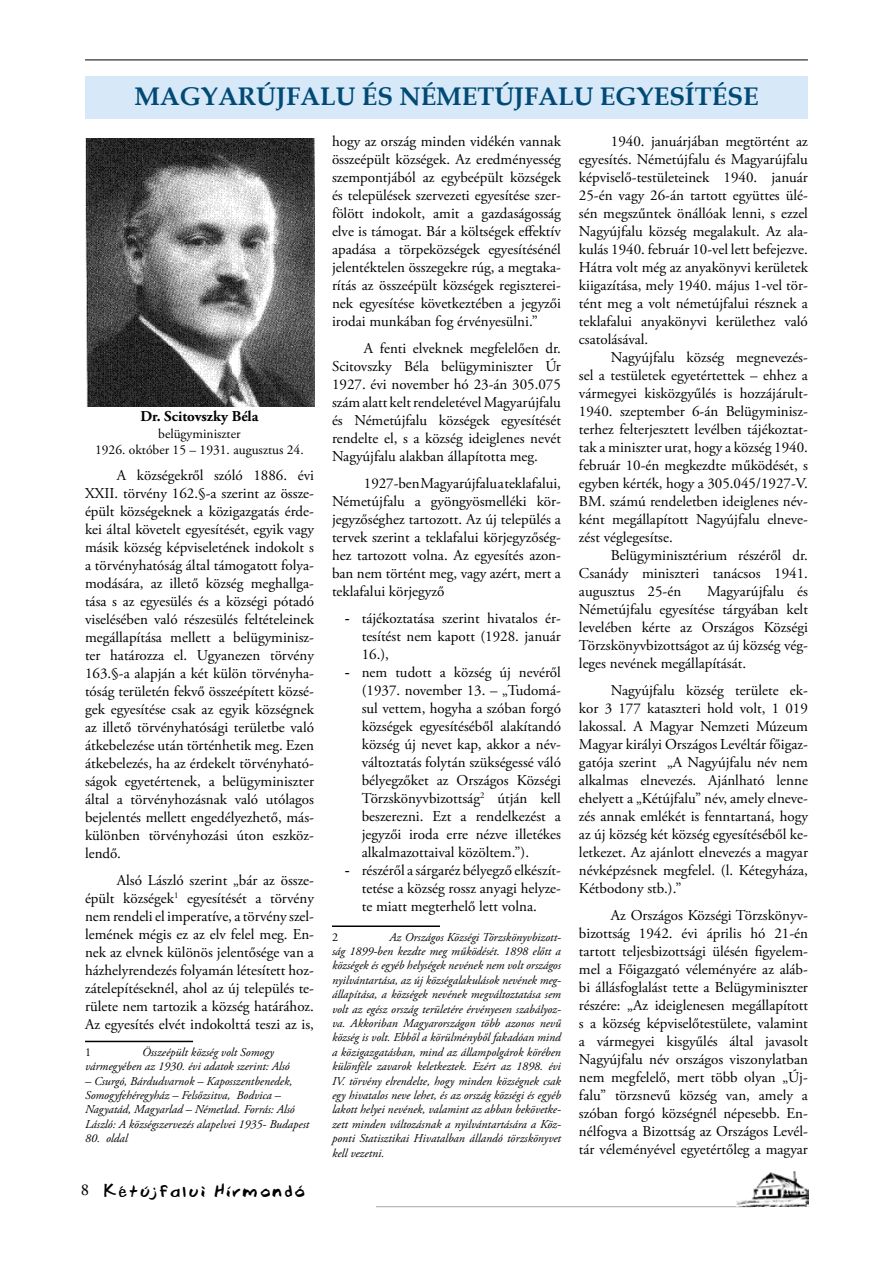
<style>
.page{position:relative;width:893px;height:1263px;background:#fff}
.page>*{position:absolute;margin:0;border:0;box-sizing:border-box;transform-origin:0 0}
.t1{font:700 25.5px "Book Antiqua";color:#004a75}
.t2{font:18px "Brook 23";letter-spacing:.11em;color:#000}
.t3{font:16.5px "Garamond Bk Cn PFL";color:#000}
.t4{font:15px/18px "Adobe Garamond Pro";color:#000;text-align:justify}
.t5{font:700 15px "Adobe Garamond Pro";color:#000}
.t6{font:13.5px/16.5px "Adobe Garamond Pro";color:#000;text-align:center}
.t7{font:italic 12px/14.4px "Adobe Garamond Pro";color:#000}
.t8{font:12px "Adobe Garamond Pro";color:#000}
.s1{font-family:"Garamond Bk Cn PFL";font-size:15px}
.s2{font-family:"Times New Roman"}
</style>
<div class="page">
<hr style="left:85px;top:60px;width:723px;height:1px;background:#000">
<hr style="left:376px;top:1206px;width:377px;height:1px;background:#a7a9ac">
<img style="left:737px;top:1171px;width:71px;height:36px">
<hr style="left:85px;top:1041px;width:108px;height:1px;background:#000">
<hr style="left:332px;top:925px;width:108px;height:2px;background:#000">
<div style="left:85px;top:77px;width:723px;height:42px;background:#d7e9f8"></div>
<img style="left:85px;top:138px;width:229px;height:269px">
<h1 class="t1" style="left:134px;top:79px;width:626px">MAGYARÚJFALU ÉS NÉMETÚJFALU EGYESÍTÉSE</h1>
<p class="t5" style="left:140px;top:408px;width:120px">Dr. Scitovszky Béla</p>
<p class="t6" style="left:95px;top:426px;width:210px">belügyminiszter<br>1926. október 15 – 1931. augusztus 24.</p>
<p class="t4" style="left:85px;top:466px;width:230px;text-indent:32px">A községekről szóló 1886. évi XXII. törvény 162.§-a szerint az össze&shy;épült községeknek a közigazgatás érde&shy;kei által követelt egyesítését, egyik vagy másik község képviseletének indokolt s a törvényhatóság által támogatott folya&shy;modására, az illető község meghallga&shy;tása s az egyesülés és a községi pótadó viselésében való részesülés feltételeinek megállapítása mellett a belügyminisz&shy;ter határozza el. Ugyanezen törvény 163.§-a alapján a két külön törvényha&shy;tóság területén fekvő összeépített közsé&shy;gek egyesítése csak az egyik községnek az illető törvényhatósági területbe való átkebelezése után történhetik meg. Ezen átkebelezés, ha az érdekelt törvényható&shy;ságok egyetértenek, a belügyminiszter által a törvényhozásnak való utólagos bejelentés mellett engedélyezhető, más&shy;különben törvényhozási úton eszköz&shy;lendő.</p>
<p class="t4" style="left:85px;top:871px;width:230px;text-indent:32px">Alsó László szerint „bár az össze&shy;épült községek<sup>1</sup> egyesítését a törvény nem rendeli el imperatíve, a törvény szel&shy;lemének mégis ez az elv felel meg. En&shy;nek az elvnek különös jelentősége van a házhelyrendezés folyamán létesített hoz&shy;zátelepítéseknél, ahol az új település te&shy;rülete nem tartozik a község határához.<br>Az egyesítés elvét indokolttá teszi az is,</p>
<p class="t8" style="left:85px;top:1045px;width:7px">1</p>
<p class="t7" style="left:85px;top:1045px;width:206px;text-indent:57px">Összeépült község volt Somogy vármegyében az 1930. évi adatok szerint: Alsó</p>
<p class="t7" style="left:85px;top:1074px;width:226px">– Csurgó, Bárdudvarnok – Kaposszentbenedek, Somogyfehéregyház – Felsőzsitva, Bodvica – Nagyatád, Magyarlad – Németlad. Forrás: Alsó László: A községszervezés alapelvei 1935- Budapest</p>
<p class="t7" style="left:85px;top:1131px;width:44px">80. oldal</p>
<p class="t2" style="left:85px;top:1181px;width:221px"><span class="s1">2</span> Kétújfalui Hírmondó</p>
<p class="t3" style="left:81px;top:1180px;width:9px">8</p>
<p class="t4" style="left:332px;top:132px;width:230px">hogy az ország minden vidékén vannak összeépült községek. Az eredményesség szempontjából az egybeépült községek és települések szervezeti egyesítése szer&shy;fölött indokolt, amit a gazdaságosság elve is támogat. Bár a költségek effektív apadása a törpeközségek egyesítésénél jelentéktelen összegekre rúg, a megtaka&shy;rítás az összeépült községek regiszterei&shy;nek egyesítése következtében a jegyzői irodai munkában fog érvényesülni.”</p>
<p class="t4" style="left:332px;top:339px;width:230px;text-indent:32px">A fenti elveknek megfelelően dr.<br>Scitovszky Béla belügyminiszter Úr 1927. évi november hó 23-án 305.075 szám alatt kelt rendeletével Magyarújfalu és Németújfalu községek egyesítését rendelte el, s a község ideiglenes nevét Nagyújfalu alakban állapította meg.</p>
<p class="t4" style="left:332px;top:474px;width:230px;text-indent:32px">1927-ben Magyarújfalu a teklafalui, Németújfalu a gyöngyösmelléki kör&shy;jegyzőséghez tartozott. Az új település a tervek szerint a teklafalui körjegyzőség&shy;hez tartozott volna. Az egyesítés azon&shy;ban nem történt meg, vagy azért, mert a teklafalui körjegyző</p>
<p class="t4" style="left:362px;top:609px;width:201px;text-indent:-17px"><span class="s2">-</span> tájékoztatása szerint hivatalos ér&shy;tesítést nem kapott (1928. január 16.),</p>
<p class="t4" style="left:362px;top:663px;width:201px;text-indent:-17px"><span class="s2">-</span> nem tudott a község új nevéről (1937. november 13. – „Tudomá&shy;sul vettem, hogyha a szóban forgó községek egyesítéséből alakítandó község új nevet kap, akkor a név&shy;változtatás folytán szükségessé váló bélyegzőket az Országos Községi Törzskönyvbizottság<sup>2</sup> útján kell beszerezni. Ezt a rendelkezést a jegyzői iroda erre nézve illetékes alkalmazottaival közöltem.”).</p>
<p class="t4" style="left:362px;top:861px;width:201px;text-indent:-17px"><span class="s2">-</span> részéről a sárgaréz bélyegző elkészít&shy;tetése a község rossz anyagi helyze&shy;te miatt megterhelő lett volna.</p>
<p class="t8" style="left:332px;top:930px;width:7px">2</p>
<p class="t7" style="left:332px;top:930px;width:230px;text-align:justify;text-indent:57px">Az Országos Községi Törzskönyvbizott&shy;ság 1899-ben kezdte meg működését. 1898 előtt a községek és egyéb helységek nevének nem volt országos nyilvántartása, az új községalakulások nevének meg&shy;állapítása, a községek nevének megváltoztatása sem volt az egész ország területére érvényesen szabályoz&shy;va. Akkoriban Magyarországon több azonos nevű község is volt. Ebből a körülményből fakadóan mind a közigazgatásban, mind az állampolgárok körében különféle zavarok keletkeztek. Ezért az 1898. évi IV. törvény elrendelte, hogy minden községnek csak egy hivatalos neve lehet, és az ország községi és egyéb lakott helyei nevének, valamint az abban bekövetke&shy;zett minden változásnak a nyilvántartására a Köz&shy;ponti Statisztikai Hivatalban állandó törzskönyvet kell vezetni.</p>
<p class="t4" style="left:579px;top:132px;width:230px;text-indent:32px">1940. januárjában megtörtént az egyesítés. Németújfalu és Magyarújfalu képviselő-testületeinek 1940. január 25-én vagy 26-án tartott együttes ülé&shy;sén megszűntek önállóak lenni, s ezzel Nagyújfalu község megalakult. Az ala&shy;kulás 1940. február 10-vel lett befejezve.<br>Hátra volt még az anyakönyvi kerületek kiigazítása, mely 1940. május 1-vel tör&shy;tént meg a volt németújfalui résznek a teklafalui anyakönyvi kerülethez való csatolásával.</p>
<p class="t4" style="left:579px;top:348px;width:230px;text-indent:32px">Nagyújfalu község megnevezés&shy;sel a testületek egyetértettek – ehhez a vármegyei kisközgyűlés is hozzájárult-1940. szeptember 6-án Belügyminisz&shy;terhez felterjesztett levélben tájékoztat&shy;tak a miniszter urat, hogy a község 1940. február 10-én megkezdte működését, s egyben kérték, hogy a 305.045/1927-V.<br>BM. számú rendeletben ideiglenes név&shy;ként megállapított Nagyújfalu elneve&shy;zést véglegesítse.</p>
<p class="t4" style="left:579px;top:546px;width:230px;text-indent:32px">Belügyminisztérium részéről dr.<br>Csanády miniszteri tanácsos 1941. augusztus 25-én</p>
<p class="t4" style="left:579px;top:582px;width:230px;text-indent:128px">Magyarújfalu és Németújfalu egyesítése tárgyában kelt levelében kérte az Országos Községi Törzskönyvbizottságot az új község vég&shy;leges nevének megállapítását.</p>
<p class="t4" style="left:579px;top:681px;width:230px;text-indent:32px">Nagyújfalu község területe ek&shy;kor 3 177 kataszteri hold volt, 1 019 lakossal. A Magyar Nemzeti Múzeum Magyar királyi Országos Levéltár főigaz&shy;gatója szerint „A Nagyújfalu név nem alkalmas elnevezés. Ajánlható lenne ehelyett a „Kétújfalu” név, amely elneve&shy;zés annak emlékét is fenntartaná, hogy az új község két község egyesítéséből ke&shy;letkezet. Az ajánlott elnevezés a magyar névképzésnek megfelel. (l. Kétegyháza, Kétbodony stb.).”</p>
<p class="t4" style="left:579px;top:906px;width:230px;text-indent:32px">Az Országos Községi Törzskönyv&shy;bizottság 1942. évi április hó 21-én tartott teljesbizottsági ülésén figyelem&shy;mel a Főigazgató véleményére az aláb&shy;bi állásfoglalást tette a Belügyminiszter részére: „Az ideiglenesen megállapított s a község képviselőtestülete, valamint a vármegyei kisgyűlés által javasolt Nagyújfalu név országos viszonylatban nem megfelelő, mert több olyan „Új&shy;falu” törzsnevű község van, amely a szóban forgó községnél népesebb. En&shy;nélfogva a Bizottság az Országos Levél&shy;tár véleményével egyetértőleg a magyar</p>
</div>
